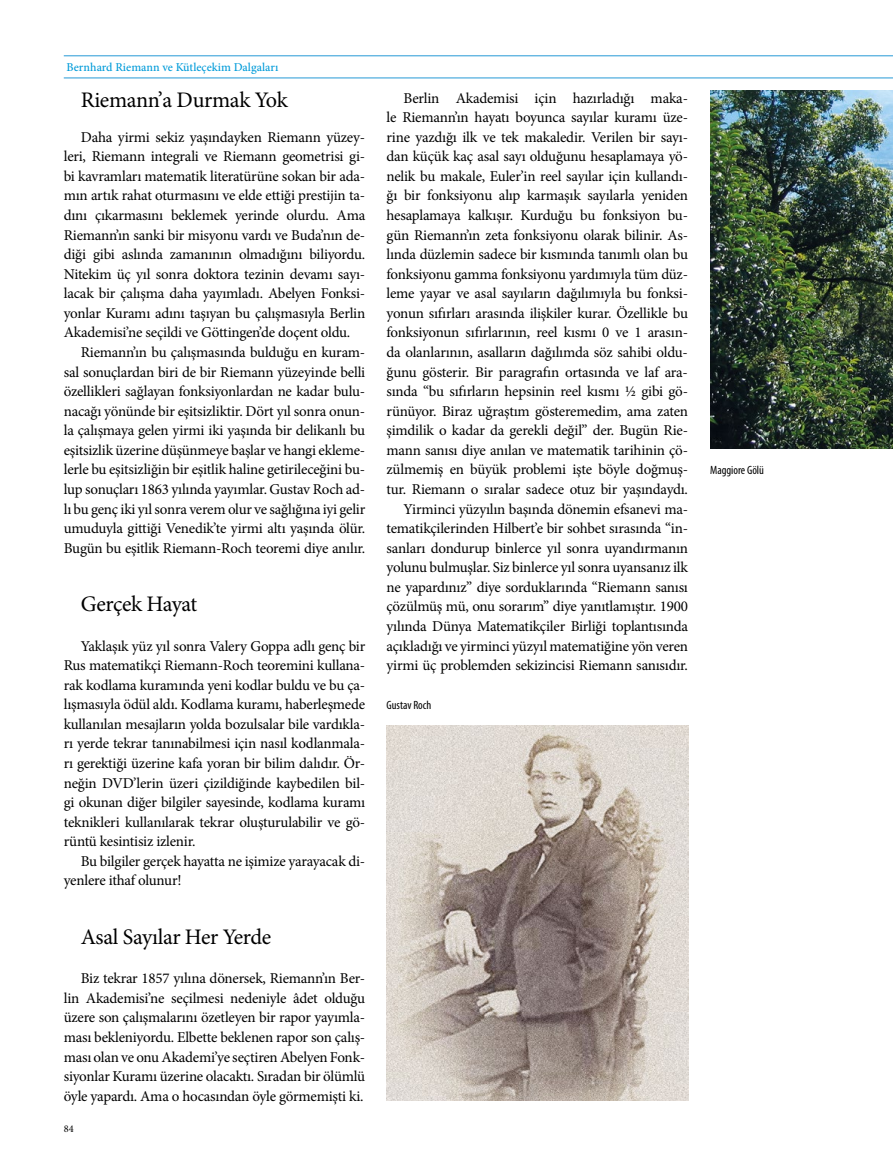
<style>
.page{position:relative;width:893px;height:1170px;background:#fff}
.page>*{position:absolute;margin:0;border:0;box-sizing:border-box;transform-origin:0 0}
.t1{font:22.2px "Minion Pro";letter-spacing:-.015em;color:#000}
.t2{font:15px/19.5px "Minion Pro";letter-spacing:-.015em;color:#000;text-align:justify}
.t3{font:500 12px "Minion Pro";color:#009bd9}
.t4{font:condensed 12px "Myriad Pro";color:#000}
.t5{font:10.35px "Minion Pro";color:#000}
</style>
<div class="page">
<hr style="left:64px;top:78px;width:828px;height:1px;background:#2699d6">
<hr style="left:64px;top:56px;width:828px;height:1px;background:#2699d6">
<img style="left:710px;top:91px;width:182px;height:357px">
<img style="left:387px;top:725px;width:301px;height:375px">
<p class="t3" style="left:66px;top:59px;width:213px">Bernhard Riemann ve Kütleçekim Dalgaları</p>
<h1 class="t1" style="left:81px;top:85px;width:208px">Riemann’a Durmak Yok</h1>
<p class="t2" style="left:81px;top:127px;width:286px">Daha yirmi sekiz yaşındayken Riemann yüzey-</p>
<p class="t2" style="left:64px;top:147px;width:303px">leri, Riemann integrali ve Riemann geometrisi gi-</p>
<p class="t2" style="left:64px;top:166px;width:303px">bi kavramları matematik literatürüne sokan bir ada-</p>
<p class="t2" style="left:64px;top:186px;width:303px">mın artık rahat oturmasını ve elde ettiği prestijin ta-</p>
<p class="t2" style="left:64px;top:205px;width:303px">dını çıkarmasını beklemek yerinde olurdu. Ama</p>
<p class="t2" style="left:64px;top:225px;width:303px">Riemann’ın sanki bir misyonu vardı ve Buda’nın de-</p>
<p class="t2" style="left:64px;top:244px;width:303px">diği gibi aslında zamanının olmadığını biliyordu.</p>
<p class="t2" style="left:64px;top:264px;width:303px">Nitekim üç yıl sonra doktora tezinin devamı sayı-</p>
<p class="t2" style="left:64px;top:284px;width:303px">lacak bir çalışma daha yayımladı. Abelyen Fonksi-</p>
<p class="t2" style="left:64px;top:303px;width:303px">yonlar Kuramı adını taşıyan bu çalışmasıyla Berlin</p>
<p class="t2" style="left:64px;top:323px;width:288px">Akademisi’ne seçildi ve Göttingen’de doçent oldu.</p>
<p class="t2" style="left:81px;top:342px;width:286px">Riemann’ın bu çalışmasında bulduğu en kuram-</p>
<p class="t2" style="left:64px;top:362px;width:303px">sal sonuçlardan biri de bir Riemann yüzeyinde belli</p>
<p class="t2" style="left:64px;top:381px;width:303px">özellikleri sağlayan fonksiyonlardan ne kadar bulu-</p>
<p class="t2" style="left:64px;top:401px;width:303px">nacağı yönünde bir eşitsizliktir. Dört yıl sonra onun-</p>
<p class="t2" style="left:64px;top:421px;width:303px">la çalışmaya gelen yirmi iki yaşında bir delikanlı bu</p>
<p class="t2" style="left:64px;top:440px;width:303px">eşitsizlik üzerine düşünmeye başlar ve hangi ekleme-</p>
<p class="t2" style="left:64px;top:460px;width:303px">lerle bu eşitsizliğin bir eşitlik haline getirileceğini bu-</p>
<p class="t2" style="left:64px;top:479px;width:303px">lup sonuçları 1863 yılında yayımlar. Gustav Roch ad-</p>
<p class="t2" style="left:64px;top:499px;width:303px">lı bu genç iki yıl sonra verem olur ve sağlığına iyi gelir</p>
<p class="t2" style="left:64px;top:518px;width:303px">umuduyla gittiği Venedik’te yirmi altı yaşında ölür.</p>
<p class="t2" style="left:64px;top:538px;width:303px">Bugün bu eşitlik Riemann-Roch teoremi diye anılır.</p>
<h1 class="t1" style="left:81px;top:589px;width:118px">Gerçek Hayat</h1>
<p class="t2" style="left:64px;top:636px;width:303px;text-indent:17px">Yaklaşık yüz yıl sonra Valery Goppa adlı genç bir Rus matematikçi Riemann-Roch teoremini kullana&shy;rak kodlama kuramında yeni kodlar buldu ve bu ça&shy;lışmasıyla ödül aldı. Kodlama kuramı, haberleşmede kullanılan mesajların yolda bozulsalar bile vardıkla&shy;rı yerde tekrar tanınabilmesi için nasıl kodlanmala&shy;rı gerektiği üzerine kafa yoran bir bilim dalıdır. Ör&shy;neğin DVD’lerin üzeri çizildiğinde kaybedilen bil&shy;gi okunan diğer bilgiler sayesinde, kodlama kuramı teknikleri kullanılarak tekrar oluşturulabilir ve gö&shy;rüntü kesintisiz izlenir.</p>
<p class="t2" style="left:64px;top:851px;width:303px;text-indent:17px">Bu bilgiler gerçek hayatta ne işimize yarayacak di&shy;yenlere ithaf olunur!</p>
<h1 class="t1" style="left:81px;top:922px;width:192px">Asal Sayılar Her Yerde</h1>
<p class="t2" style="left:64px;top:968px;width:303px;text-indent:17px">Biz tekrar 1857 yılına dönersek, Riemann’ın Ber&shy;lin Akademisi’ne seçilmesi nedeniyle âdet olduğu üzere son çalışmalarını özetleyen bir rapor yayımla&shy;ması bekleniyordu. Elbette beklenen rapor son çalış&shy;ması olan ve onu Akademi’ye seçtiren Abelyen Fonk&shy;siyonlar Kuramı üzerine olacaktı. Sıradan bir ölümlü öyle yapardı. Ama o hocasından öyle görmemişti ki.</p>
<p class="t5" style="left:64px;top:1121px;width:11px">84</p>
<p class="t2" style="left:387px;top:88px;width:303px;text-align:right">Berlin Akademisi için hazırladığı maka-<br>le Riemann’ın hayatı boyunca sayılar kuramı üze&shy;rine yazdığı ilk ve tek makaledir. Verilen bir sayı&shy;dan küçük kaç asal sayı olduğunu hesaplamaya yö&shy;nelik bu makale, Euler’in reel sayılar için kullandı&shy;ğı bir fonksiyonu alıp karmaşık sayılarla yeniden hesaplamaya kalkışır. Kurduğu bu fonksiyon bu&shy;gün Riemann’ın zeta fonksiyonu olarak bilinir. As&shy;lında düzlemin sadece bir kısmında tanımlı olan bu fonksiyonu gamma fonksiyonu yardımıyla tüm düz&shy;leme yayar ve asal sayıların dağılımıyla bu fonksi&shy;yonun sıfırları arasında ilişkiler kurar. Özellikle bu fonksiyonun sıfırlarının, reel kısmı 0 ve 1 arasın&shy;da olanlarının, asalların dağılımda söz sahibi oldu&shy;ğunu gösterir. Bir paragrafın ortasında ve laf ara&shy;sında “bu sıfırların hepsinin reel kısmı ½ gibi gö&shy;rünüyor. Biraz uğraştım gösteremedim, ama zaten şimdilik o kadar da gerekli değil” der. Bugün Rie&shy;mann sanısı diye anılan ve matematik tarihinin çö&shy;zülmemiş en büyük problemi işte böyle doğmuş&shy;tur. Riemann o sıralar sadece otuz bir yaşındaydı.<br>Yirminci yüzyılın başında dönemin efsanevi ma&shy;tematikçilerinden Hilbert’e bir sohbet sırasında “in&shy;sanları dondurup binlerce yıl sonra uyandırmanın yolunu bulmuşlar. Siz binlerce yıl sonra uyansanız ilk ne yapardınız” diye sorduklarında “Riemann sanısı çözülmüş mü, onu sorarım” diye yanıtlamıştır. 1900 yılında Dünya Matematikçiler Birliği toplantısında açıkladığı ve yirminci yüzyıl matematiğine yön veren yirmi üç problemden sekizincisi Riemann sanısıdır.</p>
<p class="t4" style="left:387px;top:698px;width:46px">Gustav Roch</p>
<p class="t4" style="left:710px;top:463px;width:55px">Maggiore Gölü</p>
</div>
